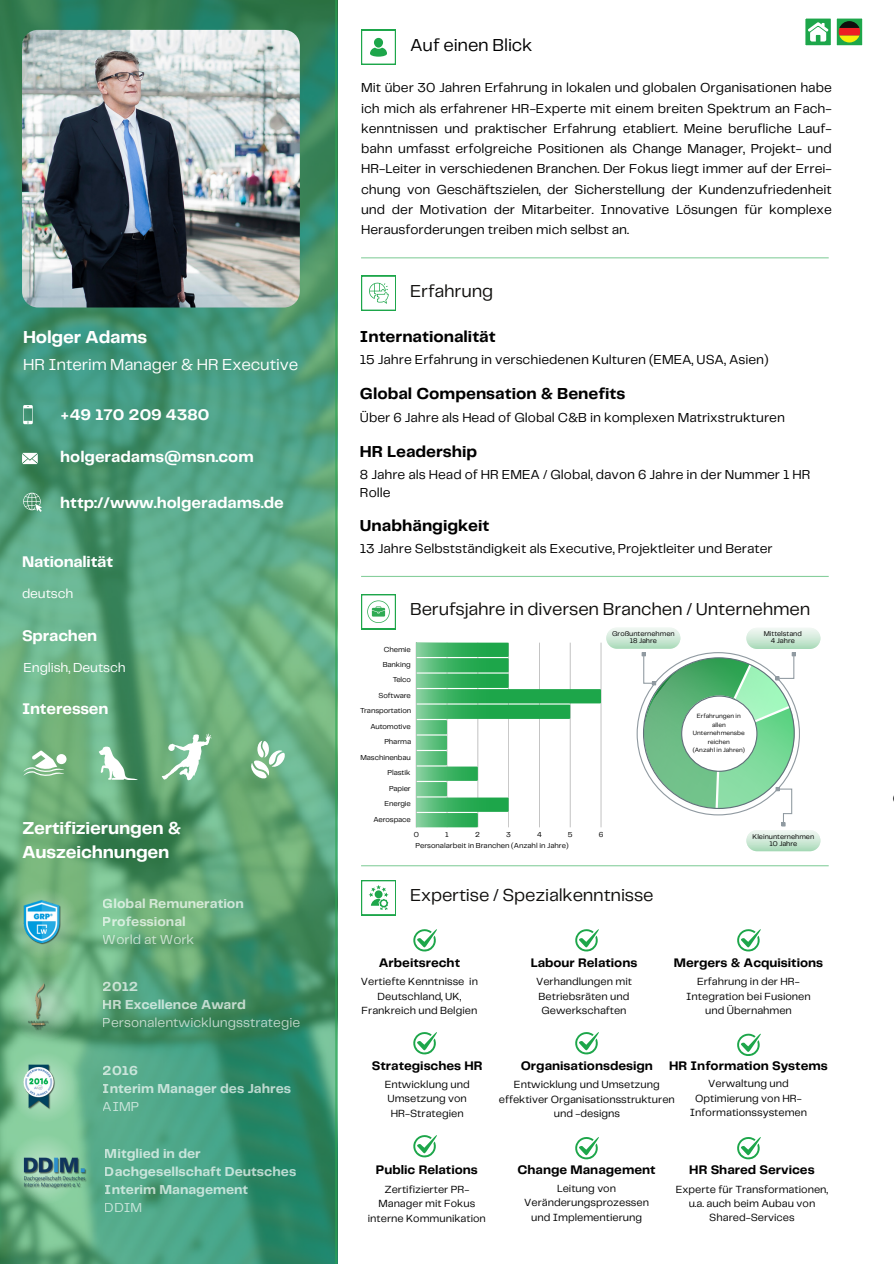
<style>
.page{position:relative;width:894px;height:1264px;background:#fff}
.page>*{position:absolute;margin:0;border:0;box-sizing:border-box;transform-origin:0 0}
.t1{font:18px "Telegraf";letter-spacing:-.01em;color:#100f0d}
.t2{font:700 18px/24.8px "Telegraf";letter-spacing:-.01em;color:#fff}
.t3{font:18px "Telegraf";letter-spacing:-.01em;color:#000}
.t4{font:700 16.5px "Telegraf";color:#000}
.t5{font:16.5px "Telegraf";letter-spacing:-.01em;color:#fff}
.t6{font:700 16.05px "Telegraf";color:#fff}
.t7{font:13.5px/20.2px "Telegraf";color:#000;text-align:justify}
.t8{font:700 13.5px/18px "Telegraf";color:#fff}
.t9{font:13.5px "Telegraf";color:#fff}
.t10{font:700 12.9px "Telegraf";color:#000}
.t11{font:10.8px/14.4px "Telegraf";color:#000;text-align:center}
.t12{font:7.5px/15.5px "Telegraf";letter-spacing:-.005em;color:#000;text-align:right}
.t13{font:7.2px "Telegraf";color:#000}
.t14{font:6.3px/8.4px "Telegraf";color:#000;text-align:center}
</style>
<div class="page">
<svg style="left:0;top:0;width:338px;height:1263px;background:#519f78"></svg>
<svg style="left:8px;top:887px;width:71px;height:71px;background:#71af7b"></svg>
<svg style="left:8px;top:969px;width:71px;height:71px;background:#73b587"></svg>
<svg style="left:8px;top:1051px;width:71px;height:71px;background:#8bcda0"></svg>
<svg style="left:8px;top:1133px;width:71px;height:71px;background:#86c79b"></svg>
<img style="left:19px;top:898px;width:47px;height:48px">
<img style="left:22px;top:982px;width:34px;height:49px">
<img style="left:22px;top:1064px;width:34px;height:47px">
<img style="left:22px;top:1157px;width:66px;height:33px">
<svg style="left:416px;top:642px;width:185px;height:185px"></svg>
<hr style="left:361px;top:257px;width:467px;height:1px;background:#28a950">
<img style="left:22px;top:30px;width:278px;height:277px;border-radius:16px">
<hr style="left:335px;top:0;width:1px;height:1263px;background:#28a950">
<svg style="left:23px;top:492px;width:19px;height:20px"></svg>
<svg style="left:23px;top:405px;width:10px;height:19px"></svg>
<svg style="left:22px;top:453px;width:16px;height:11px"></svg>
<hr style="left:361px;top:576px;width:467px;height:1px;background:#28a950">
<hr style="left:361px;top:865px;width:467px;height:1px;background:#28a950">
<div style="left:56px;top:754px;width:10px;height:10px;background:#fff;border-radius:50%"></div>
<svg style="left:24px;top:750px;width:40px;height:25px"></svg>
<svg style="left:99px;top:746px;width:39px;height:34px"></svg>
<svg style="left:251px;top:740px;width:34px;height:38px"></svg>
<svg style="left:161px;top:733px;width:51px;height:47px"></svg>
<img style="left:746px;top:830px;width:74px;height:21px;border-radius:11px">
<img style="left:746px;top:627px;width:74px;height:22px;border-radius:11px">
<svg style="left:636px;top:652px;width:164px;height:174px"></svg>
<svg style="left:361px;top:594px;width:35px;height:35px"></svg>
<svg style="left:361px;top:276px;width:35px;height:34px"></svg>
<svg style="left:361px;top:30px;width:35px;height:35px"></svg>
<img style="left:415px;top:643px;width:90px;height:185px">
<svg style="left:361px;top:880px;width:35px;height:35px"></svg>
<svg style="left:413px;top:929px;width:24px;height:22px"></svg>
<svg style="left:575px;top:929px;width:24px;height:22px"></svg>
<svg style="left:737px;top:929px;width:23px;height:22px"></svg>
<svg style="left:413px;top:1032px;width:24px;height:22px"></svg>
<svg style="left:575px;top:1032px;width:24px;height:22px"></svg>
<svg style="left:737px;top:1033px;width:23px;height:22px"></svg>
<svg style="left:413px;top:1135px;width:24px;height:22px"></svg>
<svg style="left:575px;top:1137px;width:24px;height:22px"></svg>
<svg style="left:737px;top:1137px;width:23px;height:22px"></svg>
<svg style="left:805px;top:18px;width:58px;height:28px"></svg>
<h3 class="t2" style="left:23px;top:326px;width:125px">Holger Adams</h3>
<h3 class="t5" style="left:23px;top:358px;width:276px">HR Interim Manager &amp; HR Executive</h3>
<p class="t6" style="left:60px;top:408px;width:150px">+49 170 209 4380</p>
<h3 class="t6" style="left:60px;top:450px;width:195px">holgeradams@msn.com</h3>
<h3 class="t6" style="left:60px;top:495px;width:225px">http://www.holgeradams.de</h3>
<p class="t6" style="left:22px;top:555px;width:92px">Nationalität</p>
<p class="t9" style="left:22px;top:588px;width:53px">deutsch</p>
<p class="t6" style="left:22px;top:628px;width:77px">Sprachen</p>
<p class="t9" style="left:24px;top:661px;width:104px">English, Deutsch</p>
<p class="t6" style="left:22px;top:702px;width:88px">Interessen</p>
<p class="t2" style="left:22px;top:816px;width:161px">Zertifizierungen &amp;<br>Auszeichnungen</p>
<p class="t8" style="left:103px;top:894px;width:142px">Global Remuneration<br>Professional</p>
<p class="t9" style="left:103px;top:933px;width:93px">World at Work</p>
<p class="t8" style="left:103px;top:978px;width:144px">2012<br>HR Excellence Award</p>
<p class="t9" style="left:103px;top:1016px;width:199px">Personalentwicklungsstrategie</p>
<p class="t8" style="left:103px;top:1061px;width:190px">2016<br>Interim Manager des Jahres</p>
<p class="t9" style="left:103px;top:1100px;width:38px">AIMP</p>
<p class="t8" style="left:105px;top:1145px;width:193px">Mitglied in der<br>Dachgesellschaft Deutsches<br>Interim Management</p>
<p class="t9" style="left:105px;top:1201px;width:39px">DDIM</p>
<h5 class="t3" style="left:410px;top:37px;width:124px">Auf einen Blick</h5>
<h3 class="t7" style="left:361px;top:78px;width:472px">Mit über 30 Jahren Erfahrung in lokalen und globalen Organisationen habe ich mich als erfahrener HR-Experte mit einem breiten Spektrum an Fach&shy;kenntnissen und praktischer Erfahrung etabliert. Meine berufliche Lauf&shy;bahn umfasst erfolgreiche Positionen als Change Manager, Projekt- und HR-Leiter in verschiedenen Branchen. Der Fokus liegt immer auf der Errei&shy;chung von Geschäftszielen, der Sicherstellung der Kundenzufriedenheit und der Motivation der Mitarbeiter. Innovative Lösungen für komplexe Herausforderungen treiben mich selbst an.</h3>
<p class="t1" style="left:410px;top:283px;width:85px">Erfahrung</p>
<p class="t4" style="left:360px;top:329px;width:137px">Internationalität</p>
<p class="t7" style="left:360px;top:350px;width:410px">15 Jahre Erfahrung in verschiedenen Kulturen (EMEA, USA, Asien)</p>
<p class="t4" style="left:360px;top:386px;width:267px">Global Compensation &amp; Benefits</p>
<p class="t7" style="left:360px;top:408px;width:426px">Über 6 Jahre als Head of Global C&amp;B in komplexen Matrixstrukturen</p>
<p class="t4" style="left:360px;top:444px;width:119px">HR Leadership</p>
<p class="t7" style="left:360px;top:466px;width:452px;line-height:18px">8 Jahre als Head of HR EMEA / Global, davon 6 Jahre in der Nummer 1 HR<br>Rolle</p>
<p class="t4" style="left:360px;top:519px;width:131px">Unabhängigkeit</p>
<p class="t7" style="left:360px;top:539px;width:414px">13 Jahre Selbstständigkeit als Executive, Projektleiter und Berater</p>
<p class="t1" style="left:410px;top:601px;width:401px">Berufsjahre in diversen Branchen / Unternehmen</p>
<p class="t12" style="left:360px;top:641px;width:52px">Chemie<br>Banking<br>Telco<br>Software<br>Transportation<br>Automotive<br>Pharma<br>Maschinenbau<br>Plastik<br>Papier<br>Energie<br>Aerospace</p>
<p class="t12" style="left:413px;top:826px;width:7px">0</p>
<p class="t12" style="left:445px;top:826px;width:5px">1</p>
<p class="t12" style="left:475px;top:826px;width:6px">2</p>
<p class="t12" style="left:506px;top:826px;width:6px">3</p>
<p class="t12" style="left:537px;top:826px;width:6px">4</p>
<p class="t12" style="left:567px;top:826px;width:6px">5</p>
<p class="t12" style="left:598px;top:826px;width:6px">6</p>
<h5 class="t13" style="left:612px;top:630px;width:64px">Großunternehmen</h5>
<h3 class="t13" style="left:629px;top:637px;width:29px">18 Jahre</h3>
<h5 class="t12" style="left:415px;top:838px;width:155px">Personalarbeit in Branchen (Anzahl in Jahre)</h5>
<h5 class="t1" style="left:410px;top:887px;width:245px">Expertise / Spezialkenntnisse</h5>
<p class="t13" style="left:763px;top:630px;width:40px">Mittelstand</p>
<p class="t13" style="left:770px;top:637px;width:26px">4 Jahre</p>
<p class="t14" style="left:696px;top:712px;width:45px">Erfahrungen in allen</p>
<p class="t14" style="left:692px;top:729px;width:53px">Unternehmensbe reichen</p>
<h1 class="t14" style="left:692px;top:746px;width:54px">(Anzahl in Jahren)</h1>
<h5 class="t13" style="left:752px;top:833px;width:63px">Kleinunternehmen</h5>
<h3 class="t13" style="left:769px;top:841px;width:29px">10 Jahre</h3>
<p class="t10" style="left:379px;top:956px;width:83px">Arbeitsrecht</p>
<h5 class="t11" style="left:361px;top:974px;width:119px">Vertiefte Kenntnisse in<br>Deutschland, UK,<br>Frankreich und Belgien</h5>
<p class="t10" style="left:530px;top:956px;width:108px">Labour Relations</p>
<p class="t10" style="left:673px;top:956px;width:151px">Mergers &amp; Acquisitions</p>
<h5 class="t11" style="left:686px;top:974px;width:126px">Erfahrung in der HR-<br>Integration bei Fusionen und Übernahmen</h5>
<h2 class="t11" style="left:536px;top:974px;width:97px;text-align:left">Verhandlungen mit<br>Betriebsräten und<br>Gewerkschaften</h2>
<h2 class="t10" style="left:372px;top:1059px;width:112px">Strategisches HR</h2>
<p class="t11" style="left:384px;top:1077px;width:87px">Entwicklung und<br>Umsetzung von<br>HR-Strategien</p>
<h5 class="t10" style="left:520px;top:1059px;width:134px">Organisationsdesign</h5>
<h1 class="t10" style="left:669px;top:1059px;width:160px">HR Information Systems</h1>
<h5 class="t11" style="left:689px;top:1077px;width:119px">Verwaltung und<br>Optimierung von HR-<br>Informationssystemen</h5>
<h1 class="t11" style="left:498px;top:1077px;width:177px">Entwicklung und Umsetzung effektiver Organisationsstrukturen und -designs</h1>
<h1 class="t10" style="left:376px;top:1163px;width:103px">Public Relations</h1>
<h5 class="t11" style="left:368px;top:1182px;width:120px">Zertifizierter PR-<br>Manager mit Fokus interne Kommunikation</h5>
<h1 class="t10" style="left:517px;top:1163px;width:139px">Change Management</h1>
<h5 class="t11" style="left:524px;top:1181px;width:126px">Leitung von<br>Veränderungsprozessen und Implementierung</h5>
<p class="t10" style="left:689px;top:1163px;width:127px">HR Shared Services</p>
<h2 class="t11" style="left:675px;top:1182px;width:154px">Experte für Transformationen, u.a. auch beim Aubau von<br>Shared-Services</h2>
</div>
